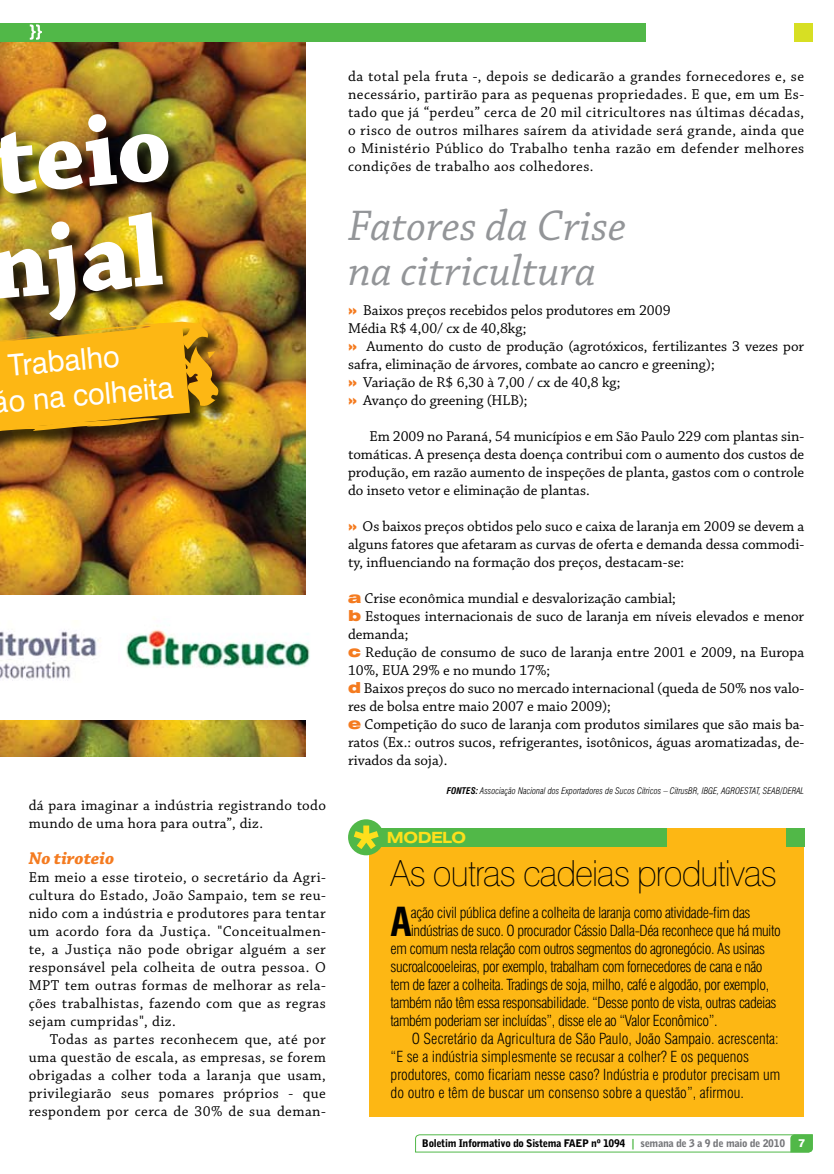
<style>
.page{position:relative;width:834px;height:1174px;background:#fff}
.page>*{position:absolute;margin:0;border:0;box-sizing:border-box;transform-origin:0 0}
.t1{font:700 104.25px/104.2px "Chaparral Pro";color:#fff;scale:.96 1}
.t2{font:italic 45px/45px "Chaparral Pro";color:#939598}
.t3{font:700 condensed 39px "Swiss 721 BT";color:#000}
.t4{font:100 36px "Swiss 721 BT";letter-spacing:-.03em;color:#000;scale:.96 1}
.t5{font:30px/36px "Swiss 721 BT";color:#fff;scale:.96 1}
.t6{font:italic 700 18px "Chaparral Pro";color:#f47b20}
.t7{font:700 expanded 15.45px "Swiss 721 BT";letter-spacing:-.03em;color:#fedf1c}
.t8{font:15px/18px "Chaparral Pro";color:#000;text-align:justify}
.t9{font:300 condensed 15px "Swiss 721 BT";letter-spacing:-.03em;color:#000}
.t10{font:300 condensed 15px "Swiss 721 BT";color:#000}
.t11{font:15px/18px "Chaparral Pro";letter-spacing:.02em;color:#000}
.t12{font:900 10.5px "Bell Gothic BT";letter-spacing:-.03em;color:#000}
.t13{font:italic 300 condensed 9px "Swiss 721 BT";color:#000}
.s1{font-family:"Swiss 721 BT";font-weight:900;font-stretch:expanded;font-size:13.5px;color:#f47b20}
.s2{font-family:"Swiss 721 BT";font-weight:900;font-stretch:expanded;color:#f47b20}
.s3{font-weight:700}
.s4{font-family:"Bell Centennial BT Bold Listing";font-weight:400;color:#51b848}
.s5{color:#77787b}
.s6{font-family:"Swiss 721 BT";font-weight:800;font-size:11.25px;color:#fff}
</style>
<div class="page">
<svg style="left:415px;top:1134px;width:398px;height:18px"></svg>
<img style="left:0;top:41px;width:305px;height:553px">
<div style="left:0;top:23px;width:645px;height:18px;background:#51b848"></div>
<div style="left:794px;top:23px;width:18px;height:18px;background:#d7df23"></div>
<svg style="left:30px;top:24px;width:12px;height:16px"></svg>
<div style="left:0;top:116px;width:343px;height:314px;background:#000;opacity:.75"></div>
<div style="left:369px;top:828px;width:435px;height:288px;background:#fdb714"></div>
<div style="left:374px;top:828px;width:292px;height:18px;background:#51b848"></div>
<div style="left:786px;top:828px;width:18px;height:18px;background:#51b848"></div>
<div style="left:348px;top:819px;width:36px;height:36px;background:#51b848;border-radius:50%"></div>
<svg style="left:354px;top:825px;width:24px;height:24px"></svg>
<img style="left:126px;top:630px;width:184px;height:38px">
<img style="left:0;top:631px;width:99px;height:50px">
<div style="left:0;top:323px;width:247px;height:168px;background:#000;opacity:.75"></div>
<img style="left:0;top:319px;width:221px;height:144px">
<img style="left:0;top:720px;width:305px;height:36px">
<h1 class="t1" style="left:-25px;top:115px;width:202px;rotate:-5deg">teio njal</h1>
<h3 class="t5" style="left:-12px;top:349px;width:190px;text-indent:18px;rotate:-5deg">Trabalho<br>ão na colheita</h3>
<p class="t11" style="left:29px;top:797px;width:299px">dá para imaginar a indústria registrando todo mundo de uma hora para outra”, diz.</p>
<p class="t6" style="left:29px;top:848px;width:87px">No tiroteio</p>
<p class="t8" style="left:29px;top:869px;width:299px">Em meio a esse tiroteio, o secretário da Agri&shy;cultura do Estado, João Sampaio, tem se reu&shy;nido com a indústria e produtores para tentar um acordo fora da Justiça. "Conceitualmen&shy;te, a Justiça não pode obrigar alguém a ser responsável pela colheita de outra pessoa. O MPT tem outras formas de melhorar as rela&shy;ções trabalhistas, fazendo com que as regras sejam cumpridas", diz.</p>
<p class="t8" style="left:29px;top:1031px;width:299px;text-indent:21px">Todas as partes reconhecem que, até por uma questão de escala, as empresas, se forem obrigadas a colher toda a laranja que usam, privilegiarão seus pomares próprios - que respondem por cerca de 30% de sua deman-</p>
<p class="t8" style="left:348px;top:68px;width:457px">da total pela fruta -, depois se dedicarão a grandes fornecedores e, se necessário, partirão para as pequenas propriedades. E que, em um Es&shy;tado que já “perdeu” cerca de 20 mil citricultores nas últimas décadas, o risco de outros milhares saírem da atividade será grande, ainda que o Ministério Público do Trabalho tenha razão em defender melhores condições de trabalho aos colhedores.</p>
<h2 class="t2" style="left:348px;top:205px;width:280px">Fatores da Crise na citricultura</h2>
<p class="t8" style="left:348px;top:302px;width:457px;text-align:left"><span class="s1">»</span> Baixos preços recebidos pelos produtores em 2009<br>Média R$ 4,00/ cx de 40,8kg;<br><span class="s1">»</span> Aumento do custo de produção (agrotóxicos, fertilizantes 3 vezes por safra, eliminação de árvores, combate ao cancro e greening);<br><span class="s1">»</span> Variação de R$ 6,30 à 7,00 / cx de 40,8 kg;<br><span class="s1">»</span> Avanço do greening (HLB);</p>
<p class="t8" style="left:348px;top:428px;width:457px;text-indent:21px">Em 2009 no Paraná, 54 municípios e em São Paulo 229 com plantas sin&shy;tomáticas. A presença desta doença contribui com o aumento dos custos de produção, em razão aumento de inspeções de planta, gastos com o controle do inseto vetor e eliminação de plantas.</p>
<p class="t8" style="left:348px;top:518px;width:457px"><span class="s1">»</span> Os baixos preços obtidos pelo suco e caixa de laranja em 2009 se devem a alguns fatores que afetaram as curvas de oferta e demanda dessa commodi&shy;ty, influenciando na formação dos preços, destacam-se:</p>
<p class="t8" style="left:348px;top:590px;width:457px;text-align:left"><span class="s2">a</span> Crise econômica mundial e desvalorização cambial;<br><span class="s2">b</span> Estoques internacionais de suco de laranja em níveis elevados e menor demanda;<br><span class="s2">c</span> Redução de consumo de suco de laranja entre 2001 e 2009, na Europa 10%, EUA 29% e no mundo 17%;<br><span class="s2">d</span> Baixos preços do suco no mercado internacional (queda de 50% nos valo&shy;res de bolsa entre maio 2007 e maio 2009);<br><span class="s2">e</span> Competição do suco de laranja com produtos similares que são mais ba&shy;ratos (Ex.: outros sucos, refrigerantes, isotônicos, águas aromatizadas, de&shy;rivados da soja).</p>
<p class="t13" style="left:447px;top:785px;width:359px"><span class="s3">FONTES:</span> Associação Nacional dos Exportadores de Sucos Cítricos – CitrusBR, IBGE, AGROESTAT, SEAB/DERAL</p>
<p class="t7" style="left:387px;top:828px;width:81px">MODELO</p>
<h3 class="t4" style="left:390px;top:851px;width:404px">As outras cadeias produtivas</h3>
<h3 class="t3" style="left:390px;top:898px;width:23px">A</h3>
<p class="t9" style="left:410px;top:904px;width:341px">ação civil pública define a colheita de laranja como atividade-fim das</p>
<p class="t9" style="left:410px;top:922px;width:371px">indústrias de suco. O procurador Cássio Dalla-Déa reconhece que há muito</p>
<p class="t9" style="left:390px;top:940px;width:376px">em comum nesta relação com outros segmentos do agronegócio. As usinas</p>
<p class="t9" style="left:390px;top:958px;width:373px">sucroalcooeleiras, por exemplo, trabalham com fornecedores de cana e não</p>
<p class="t9" style="left:390px;top:976px;width:380px">tem de fazer a colheita. Tradings de soja, milho, café e algodão, por exemplo,</p>
<p class="t9" style="left:390px;top:994px;width:387px">também não têm essa responsabilidade. “Desse ponto de vista, outras cadeias</p>
<p class="t9" style="left:390px;top:1012px;width:328px">também poderiam ser incluídas”, disse ele ao “Valor Econômico”.</p>
<p class="t10" style="left:412px;top:1030px;width:368px">O Secretário da Agricultura de São Paulo, João Sampaio. acrescenta:</p>
<p class="t10" style="left:390px;top:1048px;width:360px">“E se a indústria simplesmente se recusar a colher? E os pequenos</p>
<p class="t10" style="left:390px;top:1066px;width:391px">produtores, como ficariam nesse caso? Indústria e produtor precisam um</p>
<p class="t10" style="left:390px;top:1084px;width:354px">do outro e têm de buscar um consenso sobre a questão”, afirmou.</p>
<p class="t12" style="left:422px;top:1137px;width:384px">Boletim Informativo do Sistema FAEP nº 1094 <span class="s4">|</span> <span class="s5">semana de 3 a 9 de maio de 2010</span> <span class="s6">7</span></p>
</div>
